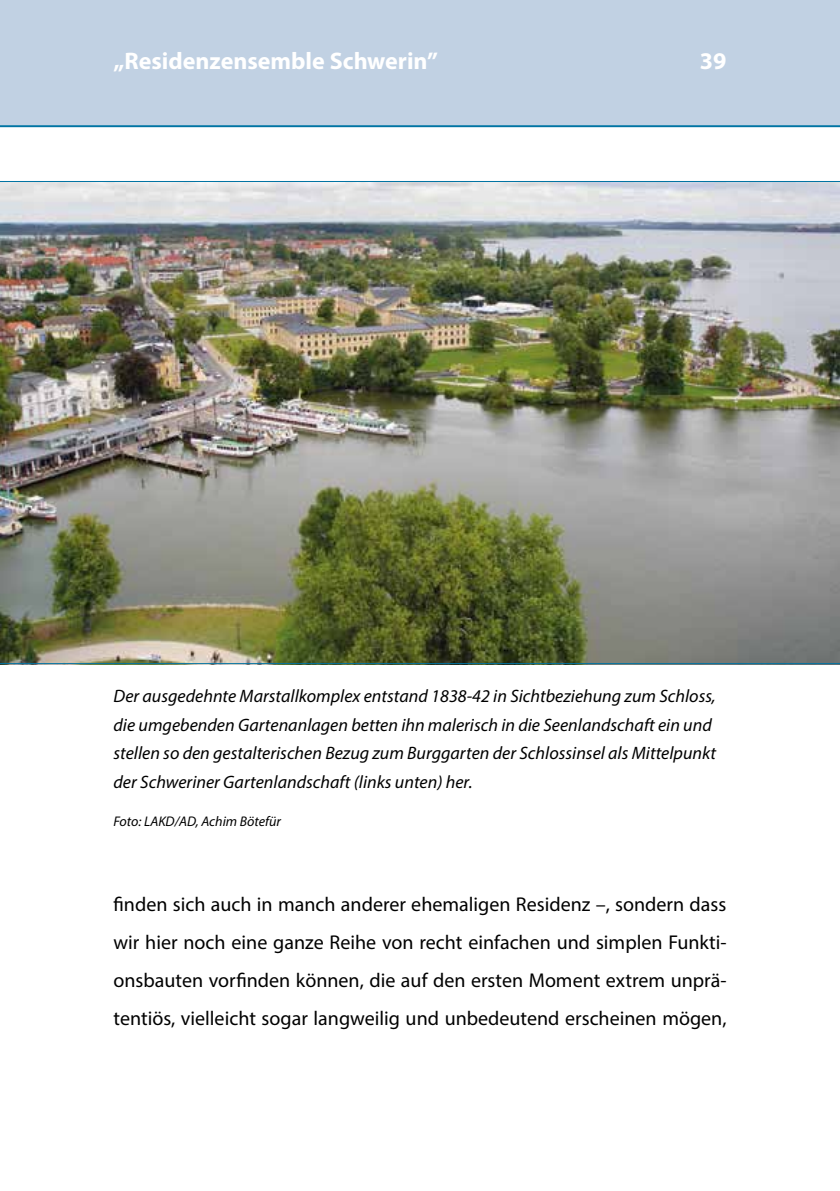
<style>
.page{position:relative;width:840px;height:1191px;background:#fff}
.page>*{position:absolute;margin:0;border:0;box-sizing:border-box;transform-origin:0 0}
.t1{font:700 24px "Myriad Pro";color:#fff}
.t2{font:20px/38px "Myriad Pro";color:#000;text-align:justify}
.t3{font:italic 18px/28.4px "Myriad Pro";color:#000}
.t4{font:italic 14px "Myriad Pro";color:#000}
</style>
<div class="page">
<div style="left:0;top:0;width:839px;height:125px;background:#c1d1e3"></div>
<hr style="left:0;top:125px;width:839px;height:2px;background:#0073a3">
<img style="left:0;top:182px;width:839px;height:481px">
<hr style="left:0;top:181px;width:839px;height:1px;background:#0073a3">
<hr style="left:0;top:663px;width:839px;height:1px;background:#0073a3">
<h1 class="t1" style="left:113px;top:45px;width:326px">„Residenzensemble Schwerin”</h1>
<h1 class="t1" style="left:699px;top:45px;width:28px">39</h1>
<p class="t3" style="left:113px;top:681px;width:603px">Der ausgedehnte Marstallkomplex entstand 1838-42 in Sichtbeziehung zum Schloss, die umgebenden Gartenanlagen betten ihn malerisch in die Seenlandschaft ein und stellen so den gestalterischen Bezug zum Burggarten der Schlossinsel als Mittelpunkt der Schweriner Gartenlandschaft (links unten) her.</p>
<p class="t4" style="left:113px;top:812px;width:169px">Foto: LAKD/AD, Achim Bötefür</p>
<p class="t2" style="left:113px;top:885px;width:614px">finden sich auch in manch anderer ehemaligen Residenz –, sondern dass wir hier noch eine ganze Reihe von recht einfachen und simplen Funkti&shy;onsbauten vorfinden können, die auf den ersten Moment extrem unprä&shy;tentiös, vielleicht sogar langweilig und unbedeutend erscheinen mögen,</p>
</div>
